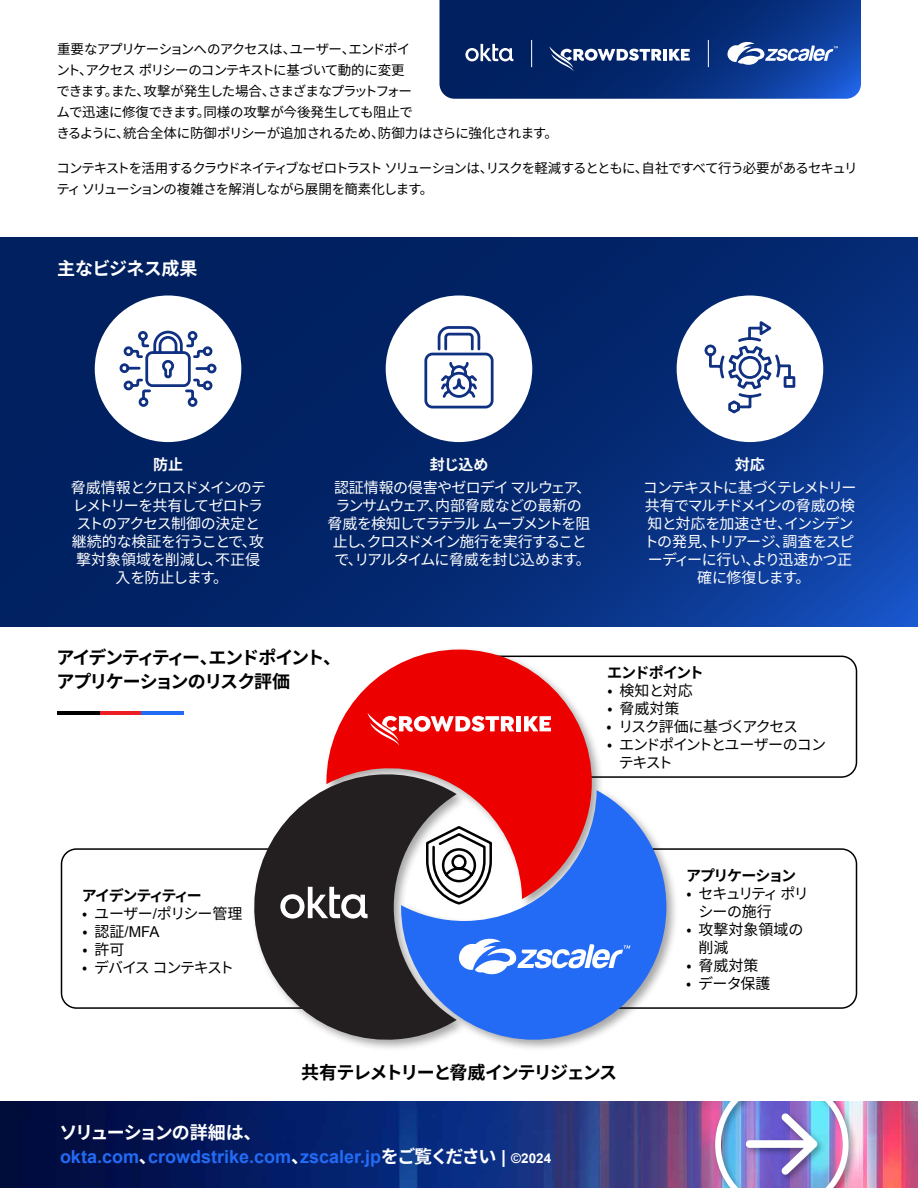
<style>
.page{position:relative;width:918px;height:1188px;background:#fff}
.page>*{position:absolute;margin:0;border:0;box-sizing:border-box;transform-origin:0 0}
.t1{font:700 18px/24px "Source Han Sans JP";letter-spacing:-.09em;color:#000}
.t2{font:700 18px "Arial";color:#236bf5}
.t3{font:700 18px "Source Han Sans JP";letter-spacing:-.07em;color:#fff}
.t4{font:700 18px "Source Han Sans JP";letter-spacing:-.04em;color:#fff}
.t5{font:15px/18px "Source Han Sans JP";letter-spacing:-.07em;color:#fff;text-align:center}
.t6{font:15px "Source Han Sans JP";letter-spacing:-.055em;color:#000}
.t7{font:15px/18px "Source Han Sans JP";letter-spacing:-.085em;color:#000}
.t8{font:700 15px "Source Han Sans JP";letter-spacing:-.105em;color:#000}
.t9{font:15px "Source Han Sans JP";letter-spacing:-.08em;color:#000}
.t10{font:15px/18px "Source Han Sans JP";letter-spacing:-.075em;color:#000}
.t11{font:15px/18px "Source Han Sans JP";color:#000}
.t12{font:700 15px "Source Han Sans JP";letter-spacing:-.13em;color:#000}
.t13{font:700 15px "Source Han Sans JP";color:#fff}
.t14{font:15px "Arial";color:#000}
.t15{font:13.5px/21px "Source Han Sans JP";letter-spacing:-.065em;color:#000}
.s1{font-family:"Arial"}
.s2{font-family:"Source Han Sans JP"}
.s3{font-family:"Source Han Sans JP";color:#fff}
.s4{color:#fff}
.s5{font-size:13.5px;color:#fff}
</style>
<div class="page">
<div style="left:467px;top:656px;width:390px;height:122px;border:2px solid #000;border-radius:15px"></div>
<div style="left:596px;top:848px;width:261px;height:161px;border:2px solid #000;border-radius:15px"></div>
<div style="left:61px;top:848px;width:298px;height:161px;border:2px solid #000;border-radius:15px"></div>
<div style="left:251px;top:646px;width:428px;height:406px;background:#000;opacity:.35"></div>
<svg style="left:326px;top:650px;width:266px;height:140px;fill:#ec0000"></svg>
<svg style="left:249px;top:772px;width:208px;height:273px;fill:#231f20"></svg>
<svg style="left:401px;top:790px;width:265px;height:250px;fill:#236bf5"></svg>
<hr style="left:517px;top:716px;width:4px;height:15px;background:#fff">
<svg style="left:524px;top:716px;width:27px;height:15px"></svg>
<svg style="left:368px;top:713px;width:146px;height:33px"></svg>
<svg style="left:459px;top:936px;width:171px;height:41px"></svg>
<svg style="left:280px;top:887px;width:88px;height:32px"></svg>
<svg style="left:425px;top:824px;width:68px;height:82px"></svg>
<hr style="left:99px;top:711px;width:42px;height:4px;background:#ed1d24">
<hr style="left:141px;top:711px;width:42px;height:4px;background:#236bf5">
<hr style="left:57px;top:711px;width:42px;height:4px;background:#000">
<svg style="left:0;top:237px;width:918px;height:390px;background:#042972"></svg>
<div style="left:95px;top:296px;width:146px;height:146px;background:#fff;border-radius:50%"></div>
<div style="left:386px;top:296px;width:146px;height:146px;background:#fff;border-radius:50%"></div>
<div style="left:677px;top:296px;width:146px;height:146px;background:#fff;border-radius:50%"></div>
<img style="left:0;top:1101px;width:918px;height:87px">
<svg style="left:440px;top:0;width:421px;height:99px;background:#14387f"></svg>
<div style="left:712px;top:1101px;width:146px;height:87px;background:#000;opacity:.35"></div>
<svg style="left:119px;top:330px;width:98px;height:77px"></svg>
<svg style="left:424px;top:326px;width:70px;height:83px"></svg>
<svg style="left:704px;top:321px;width:92px;height:93px"></svg>
<img style="left:715px;top:1101px;width:134px;height:87px">
<p class="t15" style="left:56px;top:39px;width:503px">重要なアプリケーションへのアクセスは、ユーザー、エンドポイ<br>ント、アクセスポリシーのコンテキストに基づいて動的に変更<br>できます。また、攻撃が発生した場合、さまざまなプラットフォー<br>ムで迅速に修復できます。同様の攻撃が今後発生しても阻止で<br>きるように、統合全体に防御ポリシーが追加されるため、防御力はさらに強化されます。</p>
<p class="t15" style="left:56px;top:158px;width:803px">コンテキストを活用するクラウドネイティブなゼロトラストソリューションは、リスクを軽減するとともに、自社ですべて行う必要があるセキュリティソリューションの複雑さを解消しながら展開を簡素化します。</p>
<p class="t4" style="left:57px;top:259px;width:142px">主なビジネス成果</p>
<p class="t13" style="left:153px;top:456px;width:31px">防止</p>
<p class="t5" style="left:71px;top:479px;width:197px">脅威情報とクロスドメインのテレメトリーを共有してゼロトラストのアクセス制御の決定と継続的な検証を行うことで、攻撃対象領域を削減し、不正侵入を防止します。</p>
<p class="t13" style="left:430px;top:456px;width:60px">封じ込め</p>
<p class="t5" style="left:328px;top:479px;width:265px">認証情報の侵害やゼロデイマルウェア、ランサムウェア、内部脅威などの最新の脅威を検知してラテラルムーブメントを阻止し、クロスドメイン施行を実行することで、リアルタイムに脅威を封じ込めます。</p>
<p class="t13" style="left:735px;top:456px;width:31px">対応</p>
<p class="t5" style="left:643px;top:479px;width:215px">コンテキストに基づくテレメトリー共有でマルチドメインの脅威の検知と対応を加速させ、インシデントの発見、トリアージ、調査をスピーディーに行い、より迅速かつ正確に修復します。</p>
<p class="t1" style="left:56px;top:646px;width:286px">アイデンティティー、エンドポイント、アプリケーションのリスク評価</p>
<p class="t8" style="left:607px;top:664px;width:98px">エンドポイント</p>
<p class="t6" style="left:608px;top:682px;width:87px">• 検知と対応</p>
<p class="t6" style="left:608px;top:700px;width:73px">• 脅威対策</p>
<p class="t9" style="left:606px;top:718px;width:193px">• リスク評価に基づくアクセス</p>
<p class="t7" style="left:619px;top:736px;width:209px;text-indent:-12px">• エンドポイントとユーザーのコンテキスト</p>
<p class="t12" style="left:82px;top:887px;width:121px">アイデンティティー</p>
<p class="t6" style="left:82px;top:905px;width:162px">• ユーザー<span class="s1">/</span>ポリシー管理</p>
<p class="t14" style="left:82px;top:921px;width:79px"><span class="s2">• 認証</span>/MFA</p>
<p class="t6" style="left:82px;top:941px;width:43px">• 許可</p>
<p class="t7" style="left:82px;top:958px;width:154px">• デバイスコンテキスト</p>
<p class="t8" style="left:686px;top:867px;width:112px">アプリケーション</p>
<p class="t10" style="left:698px;top:885px;width:112px;text-indent:-12px">• セキュリティポリシーの施行</p>
<p class="t11" style="left:699px;top:921px;width:106px;text-indent:-12px">• 攻撃対象領域の削減</p>
<p class="t6" style="left:687px;top:957px;width:73px">• 脅威対策</p>
<p class="t6" style="left:686px;top:975px;width:86px">• データ保護</p>
<p class="t1" style="left:301px;top:1061px;width:317px">共有テレメトリーと脅威インテリジェンス</p>
<p class="t3" style="left:59px;top:1123px;width:203px">ソリューションの詳細は、</p>
<p class="t2" style="left:60px;top:1145px;width:493px">okta.com<span class="s3">、</span>crowdstrike.com<span class="s3">、</span>zscaler.jp<span class="s3">をご覧ください</span> <span class="s4">|</span> <span class="s5">©2024</span></p>
</div>
